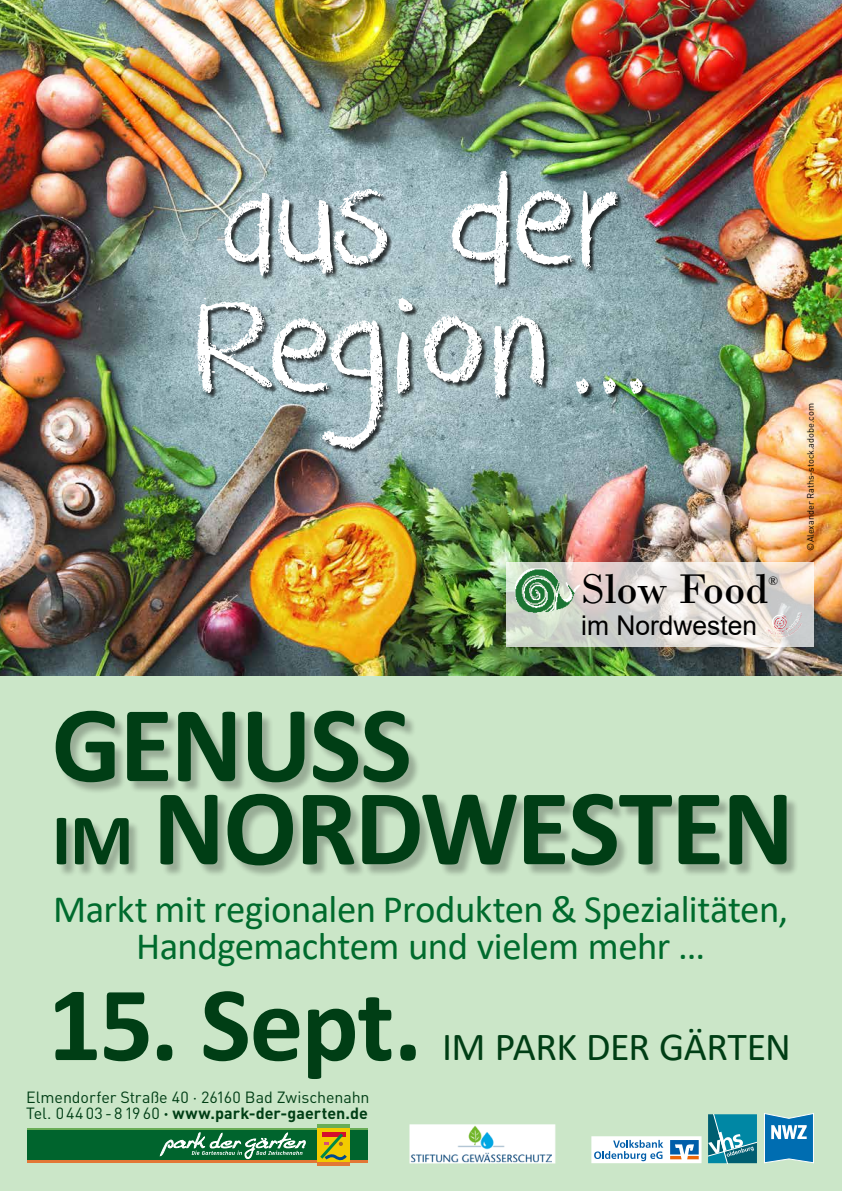
<style>
.page{position:relative;width:842px;height:1191px;background:#fff}
.page>*{position:absolute;margin:0;border:0;box-sizing:border-box;transform-origin:0 0}
.t1{font:153px/127.4px "DK Crayon Crumble";color:#fff}
.t2{font:700 109.4px/83.1px "Calibri";letter-spacing:-.02em;color:#003e15}
.t3{font:700 107px "Calibri";letter-spacing:-.015em;color:#003e15}
.t4{font:43.5px "Bodoni";color:#000}
.t5{font:39.9px "Calibri";letter-spacing:-.015em;color:#003e15}
.t6{font:38.8px/36.7px "Calibri";letter-spacing:-.015em;color:#006b2d;text-align:center}
.t7{font:27.2px "Arial";color:#000}
.t8{font:16.1px/16.7px "DINOT";letter-spacing:-.005em;color:#003e15}
.t9{font:12.6px "Times New Roman";color:#000}
.t10{font:9.2px "DINOT";color:#000}
.s1{font-size:72.9px}
.s2{font-weight:700}
</style>
<div class="page">
<div style="left:0;top:659px;width:842px;height:532px;background:#cbe6c8"></div>
<img style="left:0;top:0;width:842px;height:675px">
<div style="left:57px;top:712px;width:742px;height:166px;background:#000;opacity:.25"></div>
<hr style="left:27px;top:1127px;width:341px;height:3px;background:#69ad56">
<hr style="left:27px;top:1160px;width:341px;height:3px;background:#e27736">
<div style="left:27px;top:1130px;width:341px;height:30px;background:#00642d"></div>
<svg style="left:160px;top:1132px;width:145px;height:26px"></svg>
<div style="left:317px;top:1128px;width:33px;height:34px;background:#f3cb00"></div>
<hr style="left:322px;top:1132px;width:23px;height:4px;background:#d60e2b">
<svg style="left:320px;top:1133px;width:27px;height:28px"></svg>
<hr style="left:317px;top:1162px;width:33px;height:4px;background:#e27736">
<hr style="left:317px;top:1124px;width:33px;height:4px;background:#69ad56">
<svg style="left:506px;top:562px;width:307px;height:85px;background:#dedbd5"></svg>
<img style="left:780px;top:612px;width:22px;height:2px">
<svg style="left:409px;top:1124px;width:146px;height:39px;background:#e5eff0"></svg>
<svg style="left:591px;top:1136px;width:111px;height:27px;background:#c3d5e3"></svg>
<svg style="left:764px;top:1113px;width:50px;height:50px;background:#4494c2"></svg>
<svg style="left:708px;top:1114px;width:49px;height:49px;background:#2a8da2"></svg>
<img style="left:515px;top:568px;width:43px;height:45px">
<div style="left:198px;top:172px;width:452px;height:283px;background:#000;opacity:.75"></div>
<h1 class="t1" style="left:191px;top:161px;width:461px">aus der<br>Region ...</h1>
<h3 class="t4" style="left:581px;top:563px;width:189px">Slow Food</h3>
<p class="t9" style="left:768px;top:571px;width:11px">®</p>
<h3 class="t7" style="left:581px;top:607px;width:177px">im Nordwesten</h3>
<p class="t10" style="left:805px;top:550px;width:149px;rotate:-90deg">©Alexander Raths-stock.adobe.com</p>
<h2 class="t2" style="left:52px;top:701px;width:744px">GENUSS<br><span class="s1">IM</span> NORDWESTEN</h2>
<h3 class="t6" style="left:53px;top:890px;width:736px">Markt mit regionalen Produkten &amp; Spezialitäten,<br>Handgemachtem und vielem mehr ...</h3>
<h3 class="t3" style="left:48px;top:948px;width:376px">15. Sept.</h3>
<p class="t8" style="left:26px;top:1088px;width:345px">Elmendorfer Straße 40 · 26160 Bad Zwischenahn<br>Tel. 0 44 03 - 8 19 60 <span class="s2">· www.park-der-gaerten.de</span></p>
<h3 class="t5" style="left:442px;top:1019px;width:350px">IM PARK DER GÄRTEN</h3>
</div>
